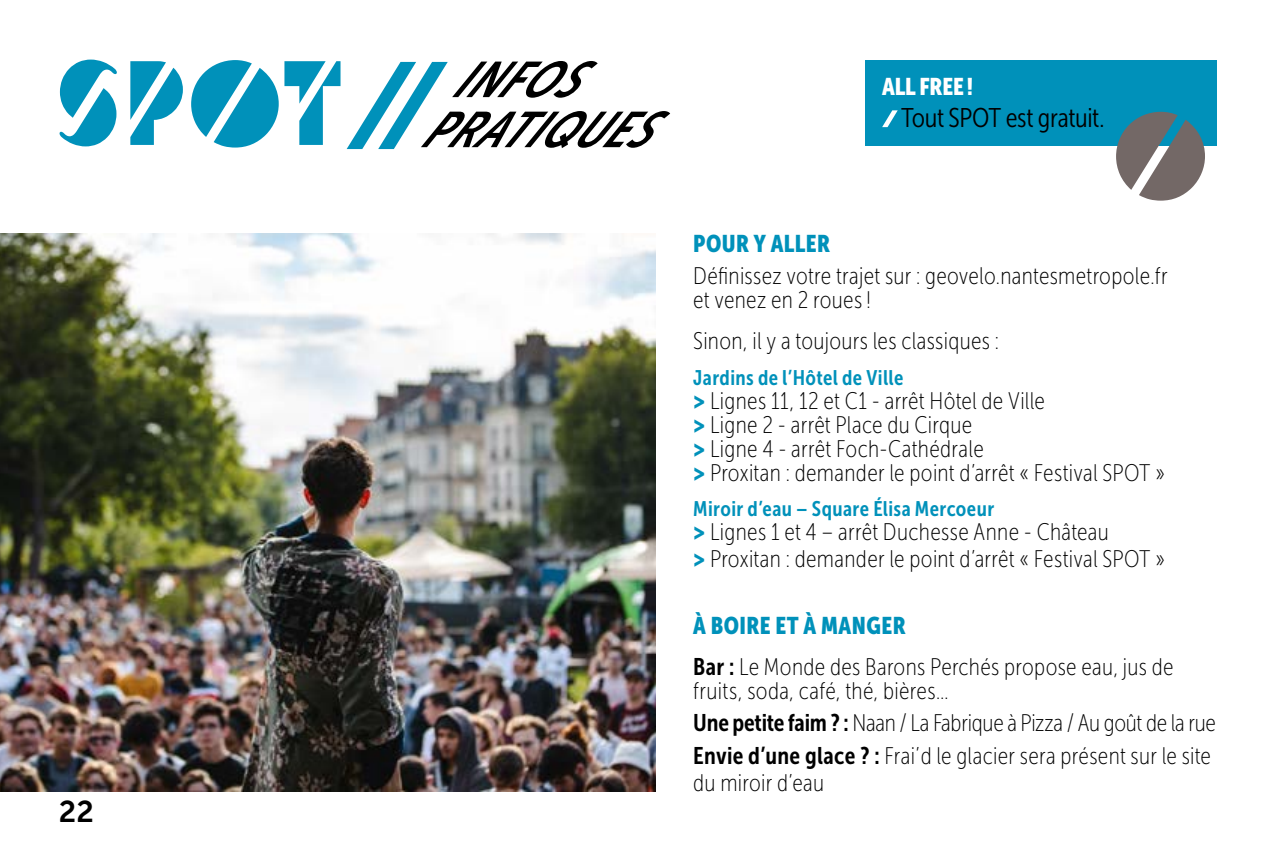
<style>
.page{position:relative;width:1276px;height:851px;background:#fff}
.page>*{position:absolute;margin:0;border:0;box-sizing:border-box;transform-origin:0 0}
.t1{font:italic 50.1px/50.1px "Museo Sans Cond 700";color:#000}
.t2{font:30px "Museo Sans 700";color:#000}
.t3{font:27px "Museo Sans Cond 300";letter-spacing:-.01em;color:#000}
.t4{font:24px/24px "Museo Sans Cond 100";letter-spacing:.015em;color:#000}
.t5{font:24px "Museo Sans Cond 900";letter-spacing:.02em;color:#0091ba}
.t6{font:24px "Museo Sans Cond 900";letter-spacing:-.005em;color:#fff}
.t7{font:21px "Museo Sans Cond 700";letter-spacing:.02em;color:#0091ba}
.s1{font-family:"Museo Sans Cond 900";color:#0091ba}
.s2{font-family:"Museo Sans Cond 700"}
</style>
<div class="page">
<img style="left:0;top:234px;width:655px;height:557px">
<svg style="left:347px;top:62px;width:101px;height:87px"></svg>
<svg style="left:60px;top:60px;width:280px;height:87px"></svg>
<div style="left:865px;top:60px;width:351px;height:85px;background:#0091ba"></div>
<svg style="left:882px;top:110px;width:15px;height:17px"></svg>
<svg style="left:1116px;top:112px;width:89px;height:89px"></svg>
<p class="t2" style="left:59px;top:795px;width:36px">22</p>
<h1 class="t1" style="left:420px;top:55px;width:263px;text-indent:31px">INFOS<br>PRATIQUES</h1>
<p class="t6" style="left:882px;top:73px;width:93px">ALL FREE !</p>
<p class="t3" style="left:901px;top:103px;width:205px">Tout SPOT est gratuit.</p>
<p class="t5" style="left:693px;top:230px;width:138px">POUR Y ALLER</p>
<p class="t4" style="left:693px;top:264px;width:476px">Définissez votre trajet sur : geovelo.nantesmetropole.fr et venez en 2 roues!</p>
<p class="t4" style="left:693px;top:329px;width:307px">Sinon, il y a toujours les classiques :</p>
<p class="t7" style="left:693px;top:366px;width:212px">Jardins de l’Hôtel de Ville</p>
<p class="t4" style="left:693px;top:389px;width:473px"><span class="s1">&gt;</span> Lignes 11, 12 et C1 - arrêt Hôtel de Ville<br><span class="s1">&gt;</span> Ligne 2 - arrêt Place du Cirque<br><span class="s1">&gt;</span> Ligne 4 - arrêt Foch-Cathédrale<br><span class="s1">&gt;</span> Proxitan : demander le point d’arrêt « Festival SPOT »</p>
<p class="t7" style="left:693px;top:497px;width:302px">Miroir d’eau – Square Élisa Mercoeur</p>
<p class="t4" style="left:693px;top:519px;width:473px;line-height:27px"><span class="s1">&gt;</span> Lignes 1 et 4 – arrêt Duchesse Anne - Château<br><span class="s1">&gt;</span> Proxitan : demander le point d’arrêt « Festival SPOT »</p>
<p class="t5" style="left:693px;top:611px;width:214px">À BOIRE ET À MANGER</p>
<p class="t4" style="left:693px;top:654px;width:482px"><span class="s2">Bar :</span> Le Monde des Barons Perchés propose eau, jus de fruits, soda, café, thé, bières…</p>
<p class="t4" style="left:693px;top:707px;width:524px;line-height:32.4px"><span class="s2">Une petite faim ? :</span> Naan / La Fabrique à Pizza / Au goût de la rue<br><span class="s2">Envie d’une glace ? :</span> Frai’d le glacier sera présent sur le site</p>
<p class="t4" style="left:693px;top:770px;width:132px">du miroir d’eau</p>
</div>
